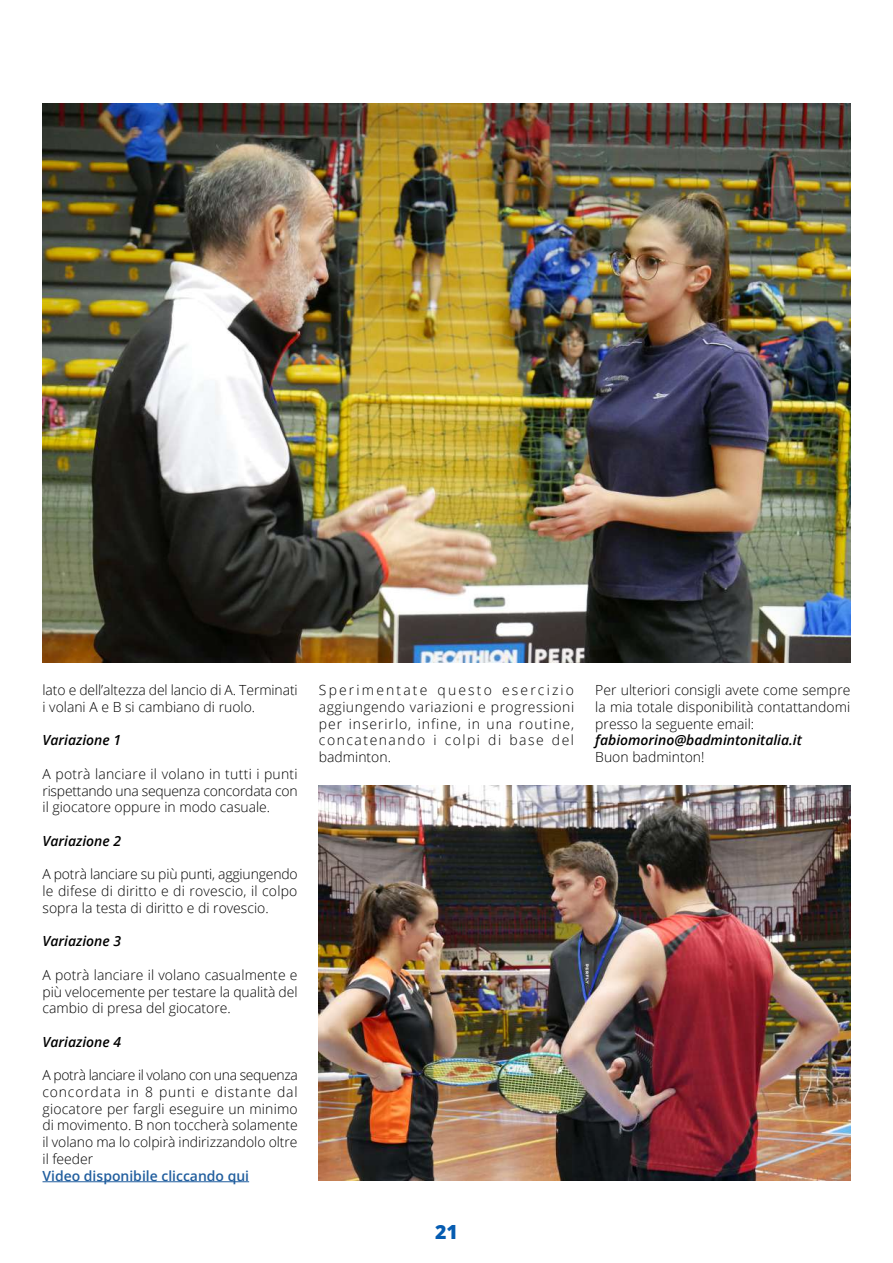
<style>
.page{position:relative;width:893px;height:1263px;background:#fff}
.page>*{position:absolute;margin:0;border:0;box-sizing:border-box;transform-origin:0 0}
.t1{font:800 19.5px "Open Sans";color:#065cb1}
.t2{font:300 13.95px/16.8px "Open Sans";color:#000;text-align:justify}
.t3{font:italic 600 13.95px "Open Sans";color:#000}
.t4{font:600 13.95px "Open Sans";color:#215e9e}
</style>
<div class="page">
<hr style="left:43px;top:1181px;width:206px;height:1px;background:#215e9e">
<img style="left:319px;top:786px;width:531px;height:395px">
<img style="left:43px;top:104px;width:807px;height:558px">
<p class="t2" style="left:43px;top:681px;width:257px">lato e dell’altezza del lancio di A. Terminati i volani A e B si cambiano di ruolo.</p>
<p class="t3" style="left:43px;top:731px;width:80px">Variazione 1</p>
<p class="t2" style="left:43px;top:765px;width:257px">A potrà lanciare il volano in tutti i punti rispettando una sequenza concordata con il giocatore oppure in modo casuale.</p>
<p class="t3" style="left:43px;top:831px;width:80px">Variazione 2</p>
<p class="t2" style="left:43px;top:865px;width:257px">A potrà lanciare su più punti, aggiungendo le difese di diritto e di rovescio, il colpo sopra la testa di diritto e di rovescio.</p>
<p class="t3" style="left:43px;top:932px;width:80px">Variazione 3</p>
<p class="t2" style="left:43px;top:966px;width:257px">A potrà lanciare il volano casualmente e più velocemente per testare la qualità del cambio di presa del giocatore.</p>
<p class="t3" style="left:43px;top:1032px;width:80px">Variazione 4</p>
<p class="t2" style="left:43px;top:1066px;width:257px">A potrà lanciare il volano con una sequenza concordata in 8 punti e distante dal giocatore per fargli eseguire un minimo di movimento. B non toccherà solamente il volano ma lo colpirà indirizzandolo oltre il feeder</p>
<p class="t4" style="left:43px;top:1166px;width:208px">Video disponibile cliccando qui</p>
<p class="t2" style="left:319px;top:681px;width:257px">Sperimentate questo esercizio aggiungendo variazioni e progressioni per inserirlo, infine, in una routine, concatenando i colpi di base del badminton.</p>
<p class="t2" style="left:595px;top:681px;width:257px">Per ulteriori consigli avete come sempre la mia totale disponibilità contattandomi presso la seguente email:</p>
<p class="t3" style="left:595px;top:731px;width:208px">fabiomorino@badmintonitalia.it</p>
<p class="t2" style="left:595px;top:748px;width:111px">Buon badminton!</p>
<h1 class="t1" style="left:435px;top:1217px;width:24px">21</h1>
</div>
